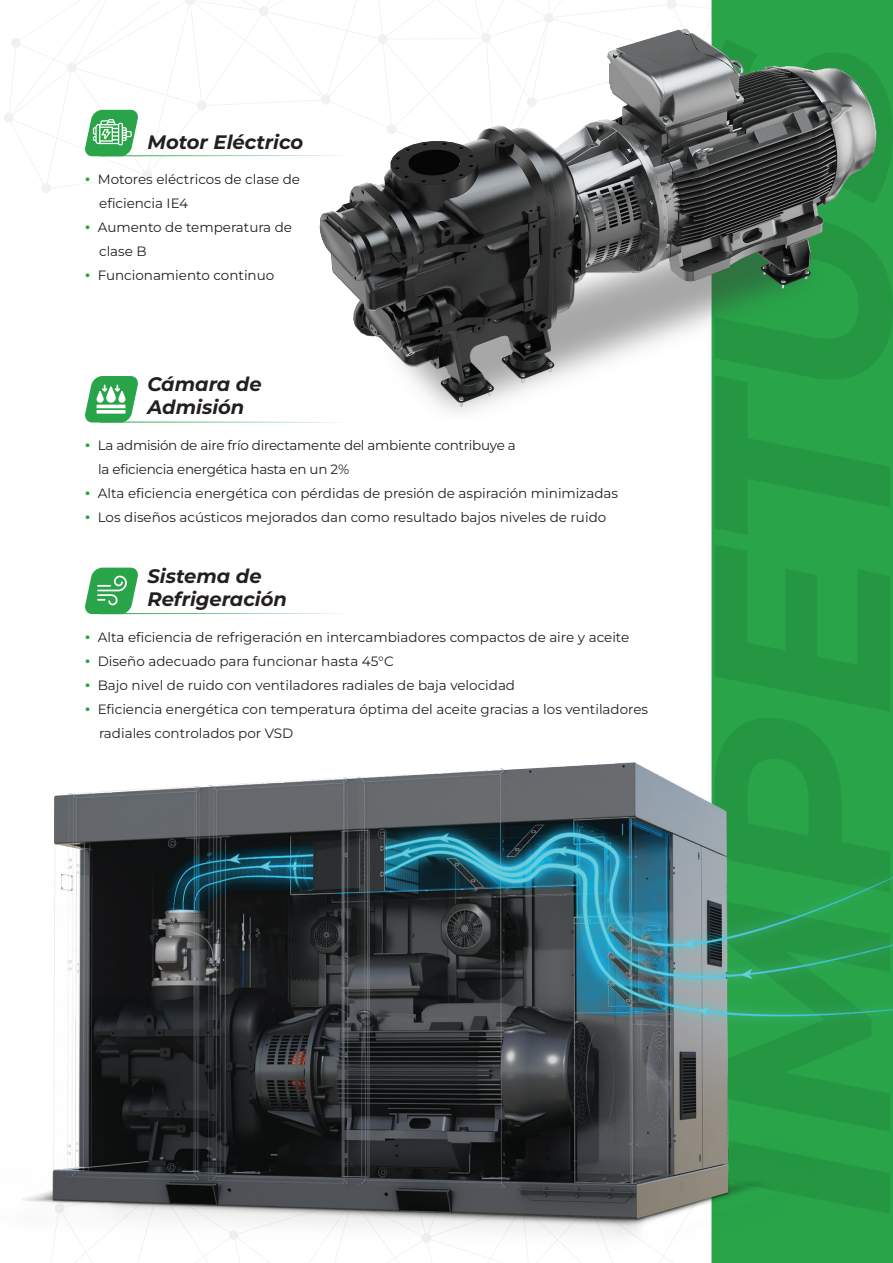
<style>
.page{position:relative;width:893px;height:1263px;background:#fff}
.page>*{position:absolute;margin:0;border:0;box-sizing:border-box;transform-origin:0 0}
.t1{font:italic 700 19.5px/23.4px "Montserrat";color:#231f20}
.t2{font:13.5px/24px "Montserrat";color:#231f20}
.t3{font:13.5px/24px "Montserrat";letter-spacing:-.02em;color:#231f20}
.s1{font-family:"Myriad Pro";font-size:18px;color:#29a449}
</style>
<div class="page">
<svg style="left:4px;top:0;width:707px;height:193px"></svg>
<div style="left:711px;top:0;width:182px;height:685px;background:#29a449"></div>
<img style="left:22px;top:685px;width:871px;height:578px">
<img style="left:302px;top:19px;width:591px;height:401px">
<svg style="left:84px;top:110px;width:268px;height:46px"></svg>
<svg style="left:85px;top:376px;width:267px;height:47px"></svg>
<svg style="left:85px;top:568px;width:257px;height:46px"></svg>
<h1 class="t1" style="left:147px;top:129px;width:157px">Motor Eléctrico</h1>
<p class="t2" style="left:99px;top:167px;width:202px;text-indent:-14px"><span class="s1">•</span> Motores eléctricos de clase de eficiencia IE4</p>
<p class="t2" style="left:99px;top:215px;width:194px;text-indent:-14px"><span class="s1">•</span> Aumento de temperatura de clase B</p>
<p class="t2" style="left:85px;top:263px;width:191px"><span class="s1">•</span> Funcionamiento continuo</p>
<h1 class="t1" style="left:147px;top:372px;width:116px">Cámara de<br>Admisión</h1>
<p class="t3" style="left:98px;top:433px;width:419px;text-indent:-13px"><span class="s1">•</span> La admisión de aire frío directamente del ambiente contribuye a la eficiencia energética hasta en un 2%</p>
<p class="t2" style="left:85px;top:481px;width:535px"><span class="s1">•</span> Alta eficiencia energética con pérdidas de presión de aspiración minimizadas</p>
<p class="t2" style="left:85px;top:505px;width:523px"><span class="s1">•</span> Los diseños acústicos mejorados dan como resultado bajos niveles de ruido</p>
<h1 class="t1" style="left:147px;top:564px;width:141px">Sistema de<br>Refrigeración</h1>
<p class="t2" style="left:85px;top:624px;width:546px"><span class="s1">•</span> Alta eficiencia de refrigeración en intercambiadores compactos de aire y aceite</p>
<p class="t2" style="left:85px;top:648px;width:310px"><span class="s1">•</span> Diseño adecuado para funcionar hasta 45°C</p>
<p class="t2" style="left:85px;top:672px;width:432px"><span class="s1">•</span> Bajo nivel de ruido con ventiladores radiales de baja velocidad</p>
<p class="t2" style="left:99px;top:696px;width:550px;text-indent:-14px"><span class="s1">•</span> Eficiencia energética con temperatura óptima del aceite gracias a los ventiladores radiales controlados por VSD</p>
</div>
